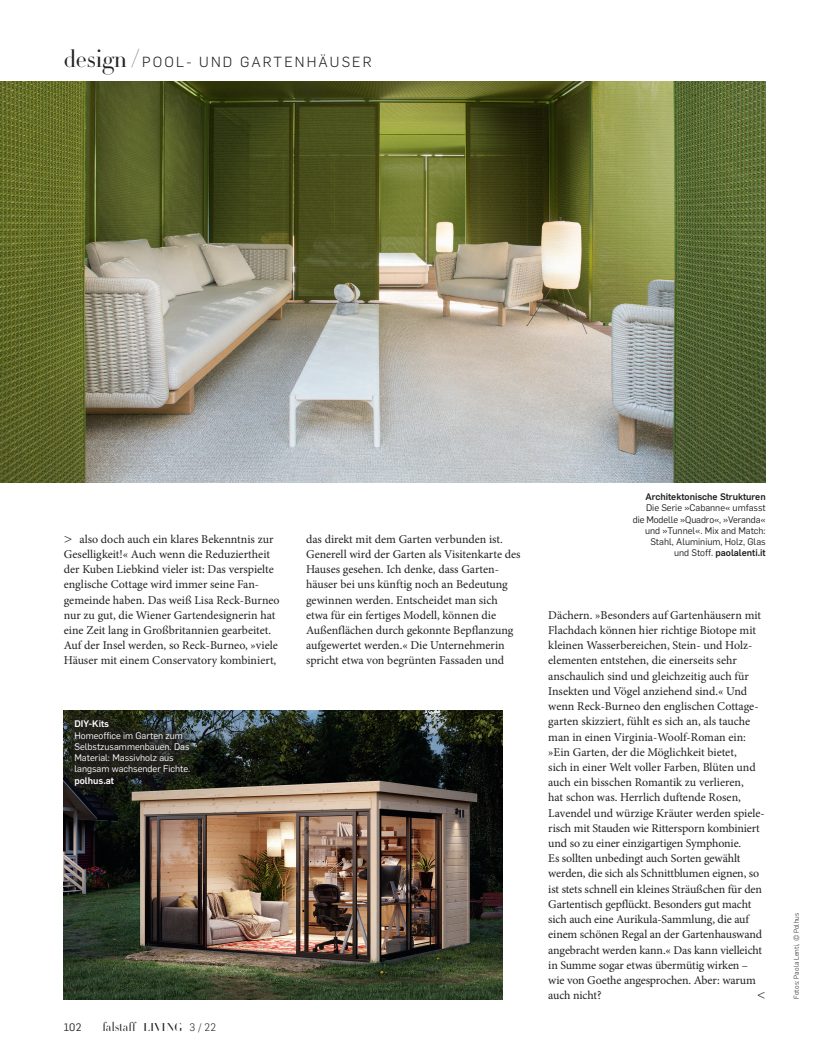
<style>
.page{position:relative;width:826px;height:1063px;background:#fff}
.page>*{position:absolute;margin:0;border:0;box-sizing:border-box;transform-origin:0 0}
.t1{font:300 15px "Flama";color:#231f20}
.t2{font:300 14.38px "Flama";letter-spacing:.15em;color:#231f20}
.t3{font:300 12.5px "HTF Didot L96";letter-spacing:.01em;color:#231f20}
.Lauftetxt_IA{font:12px/15.2px "Minion Pro";letter-spacing:-.005em;color:#231f20}
.t4{font:10.62px "Flama";color:#231f20}
.t5{font:9.38px/11.2px "Flama";color:#231f20;text-align:right}
.t6{font:9.38px/11.2px "Flama";color:#fff}
.t7{font:500 9.38px "Flama";color:#231f20}
.t8{font:500 9.38px "Flama";color:#fff}
.t9{font:300 6.88px "Flama";letter-spacing:.025em;color:#231f20}
.s1{font-family:"HTF Didot L24";font-size:24px}
.s2{font-weight:500}
.s3{font-size:11.25px}
.s4{font-family:"Flama";font-size:10.62px}
</style>
<div class="page">
<img style="left:64px;top:710px;width:438px;height:289px">
<img style="left:0;top:81px;width:765px;height:402px">
<div style="left:64px;top:709px;width:136px;height:88px;background:#231f20;opacity:.85"></div>
<p class="t2" style="left:64px;top:52px;width:309px"><span class="s1">design/</span>POOL- UND GARTENHÄUSER</p>
<p class="Lauftetxt_IA" style="left:64px;top:531px;width:217px;text-indent:16px">also doch auch ein klares Bekenntnis zur Geselligkeit!« Auch wenn die Reduziertheit der Kuben Liebkind vieler ist: Das verspielte englische Cottage wird immer seine Fan&shy;gemeinde haben. Das weiß Lisa Reck-Burneo nur zu gut, die Wiener Gartendesignerin hat eine Zeit lang in Großbritannien gearbeitet.<br>Auf der Insel werden, so Reck-Burneo, »viele Häuser mit einem Conservatory kombiniert,</p>
<p class="Lauftetxt_IA" style="left:306px;top:531px;width:216px">das direkt mit dem Garten verbunden ist.<br>Generell wird der Garten als Visitenkarte des Hauses gesehen. Ich denke, dass Garten&shy;häuser bei uns künftig noch an Bedeutung gewinnen werden. Entscheidet man sich etwa für ein fertiges Modell, können die Außenflächen durch gekonnte Bepflanzung aufgewertet werden.« Die Unternehmerin spricht etwa von begrünten Fassaden und</p>
<p class="t1" style="left:64px;top:528px;width:10px">&gt;</p>
<p class="t8" style="left:74px;top:717px;width:36px">DIY-Kits</p>
<p class="t6" style="left:74px;top:729px;width:117px">Homeoffice im Garten zum<br>Selbstzusammenbauen. Das<br>Material: Massivholz aus langsam wachsender Fichte. <span class="s2">polhus.at</span></p>
<p class="t4" style="left:64px;top:1020px;width:19px">102</p>
<p class="t3" style="left:103px;top:1018px;width:115px">falstaff <span class="s3">LIVING</span> <span class="s4">3 / 22</span></p>
<p class="t7" style="left:645px;top:490px;width:122px">Architektonische Strukturen</p>
<p class="t5" style="left:632px;top:502px;width:134px">Die Serie »Cabanne« umfasst die Modelle »Quadro«, »Veranda« und »Tunnel«. Mix and Match:<br>Stahl, Aluminium, Holz, Glas<br>und Stoff. <span class="s2">paolalenti.it</span></p>
<p class="Lauftetxt_IA" style="left:548px;top:607px;width:218px">Dächern. »Besonders auf Gartenhäusern mit Flachdach können hier richtige Biotope mit kleinen Wasserbereichen, Stein- und Holz&shy;elementen entstehen, die einerseits sehr anschaulich sind und gleichzeitig auch für Insekten und Vögel anziehend sind.« Und wenn Reck-Burneo den englischen Cottage&shy;garten skizziert, fühlt es sich an, als tauche man in einen Virginia-Woolf-Roman ein: »Ein Garten, der die Möglichkeit bietet,<br>sich in einer Welt voller Farben, Blüten und auch ein bisschen Romantik zu verlieren,<br>hat schon was. Herrlich duftende Rosen, Lavendel und würzige Kräuter werden spiele&shy;risch mit Stauden wie Rittersporn kombiniert und so zu einer einzigartigen Symphonie.<br>Es sollten unbedingt auch Sorten gewählt werden, die sich als Schnittblumen eignen, so ist stets schnell ein kleines Sträußchen für den Gartentisch gepflückt. Besonders gut macht sich auch eine Aurikula-Sammlung, die auf einem schönen Regal an der Gartenhauswand angebracht werden kann.« Das kann vielleicht in Summe sogar etwas übermütig wirken – wie von Goethe angesprochen. Aber: warum auch nicht?</p>
<p class="t1" style="left:757px;top:985px;width:10px">&lt;</p>
<p class="t9" style="left:792px;top:999px;width:88px;rotate:-90deg">Fotos: Paola Lenti, © Polhus</p>
</div>
